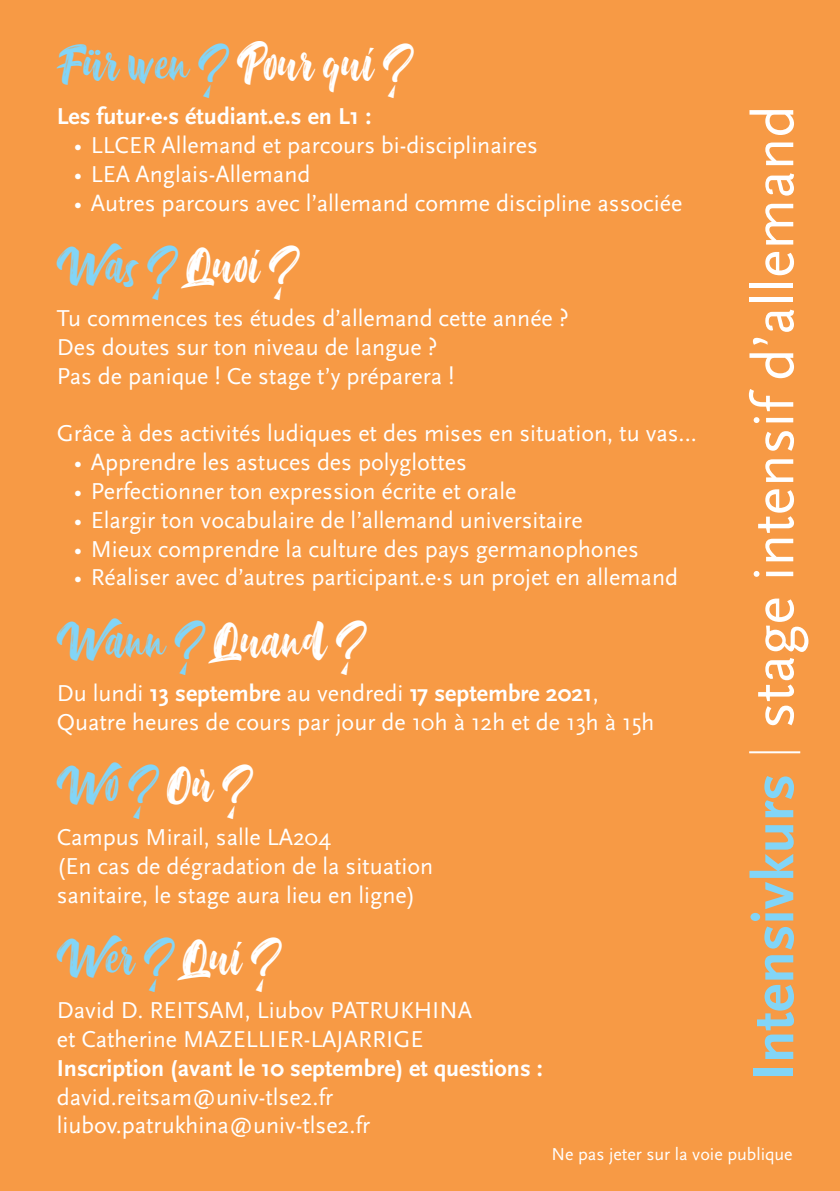
<style>
.page{position:relative;width:840px;height:1191px;background:#fff}
.page>*{position:absolute;margin:0;border:0;box-sizing:border-box;transform-origin:0 0}
.t1{font:60px "Scala Sans Pro";color:#fff}
.t2{font:34px "Delimax";color:#fff}
.t3{font:34px "Delimax";color:#82d5f7}
.t4{font:24px/28.8px "Scala Sans Pro";color:#fff}
.t5{font:700 24px "Scala Sans Pro";color:#fff}
.t6{font:18px "Scala Sans Pro";color:#fff}
.s1{color:#82d5f7}
.s2{font-weight:700}
.s3{color:#fff}
.s4{font-weight:700;color:#82d5f7}
</style>
<div class="page">
<div style="left:0;top:0;width:839px;height:1191px;background:#f79a45"></div>
<hr style="left:748px;top:751px;width:51px;height:2px;background:#fff">
<h2 class="t2" style="left:57px;top:47px;width:358px"><span class="s1">Für wen ?</span> Pour qui ?</h2>
<p class="t5" style="left:57px;top:103px;width:316px">Les futur·e·s étudiant.e.s en L1 :</p>
<p class="t4" style="left:74px;top:131px;width:465px">• LLCER Allemand et parcours bi-disciplinaires</p>
<p class="t4" style="left:74px;top:160px;width:238px">• LEA Anglais-Allemand</p>
<p class="t4" style="left:74px;top:188px;width:609px">• Autres parcours avec l’allemand comme discipline associée</p>
<h2 class="t2" style="left:57px;top:249px;width:244px"><span class="s1">Was ?</span> Quoi ?</h2>
<p class="t4" style="left:57px;top:304px;width:513px">Tu commences tes études d’allemand cette année ?<br>Des doutes sur ton niveau de langue ?<br>Pas de panique ! Ce stage t’y préparera !</p>
<p class="t4" style="left:57px;top:419px;width:641px">Grâce à des activités ludiques et des mises en situation, tu vas...</p>
<p class="t4" style="left:74px;top:448px;width:394px">• Apprendre les astuces des polyglottes</p>
<p class="t4" style="left:74px;top:477px;width:444px">• Perfectionner ton expression écrite et orale</p>
<p class="t4" style="left:74px;top:505px;width:510px">• Elargir ton vocabulaire de l’allemand universitaire</p>
<p class="t4" style="left:74px;top:534px;width:566px">• Mieux comprendre la culture des pays germanophones</p>
<p class="t4" style="left:74px;top:563px;width:605px">• Réaliser avec d’autres participant.e·s un projet en allemand</p>
<h2 class="t2" style="left:57px;top:623px;width:311px"><span class="s1">Wann ?</span> Quand ?</h2>
<p class="t4" style="left:57px;top:678px;width:598px">Du lundi <span class="s2">13 septembre</span> au vendredi <span class="s2">17 septembre 2021</span>,<br>Quatre heures de cours par jour de 10h à 12h et de 13h à 15h</p>
<h2 class="t3" style="left:57px;top:767px;width:197px">Wo ? <span class="s3">Où ?</span></h2>
<p class="t4" style="left:57px;top:823px;width:378px">Campus Mirail, salle LA204<br>(En cas de dégradation de la situation sanitaire, le stage aura lieu en ligne)</p>
<h2 class="t3" style="left:57px;top:940px;width:226px">Wer ? <span class="s3">Qui ?</span></h2>
<p class="t4" style="left:57px;top:996px;width:416px">David D. REITSAM, Liubov PATRUKHINA et Catherine MAZELLIER-LAJARRIGE</p>
<p class="t5" style="left:57px;top:1054px;width:487px">Inscription (avant le 10 septembre) et questions :</p>
<p class="t4" style="left:57px;top:1082px;width:315px">david.reitsam@univ-tlse2.fr liubov.patrukhina@univ-tlse2.fr</p>
<h1 class="t1" style="left:738px;top:1081px;width:977px;rotate:-90deg"><span class="s4">Intensivkurs</span> stage intensif d’allemand</h1>
<p class="t6" style="left:551px;top:1143px;width:242px">Ne pas jeter sur la voie publique</p>
</div>
